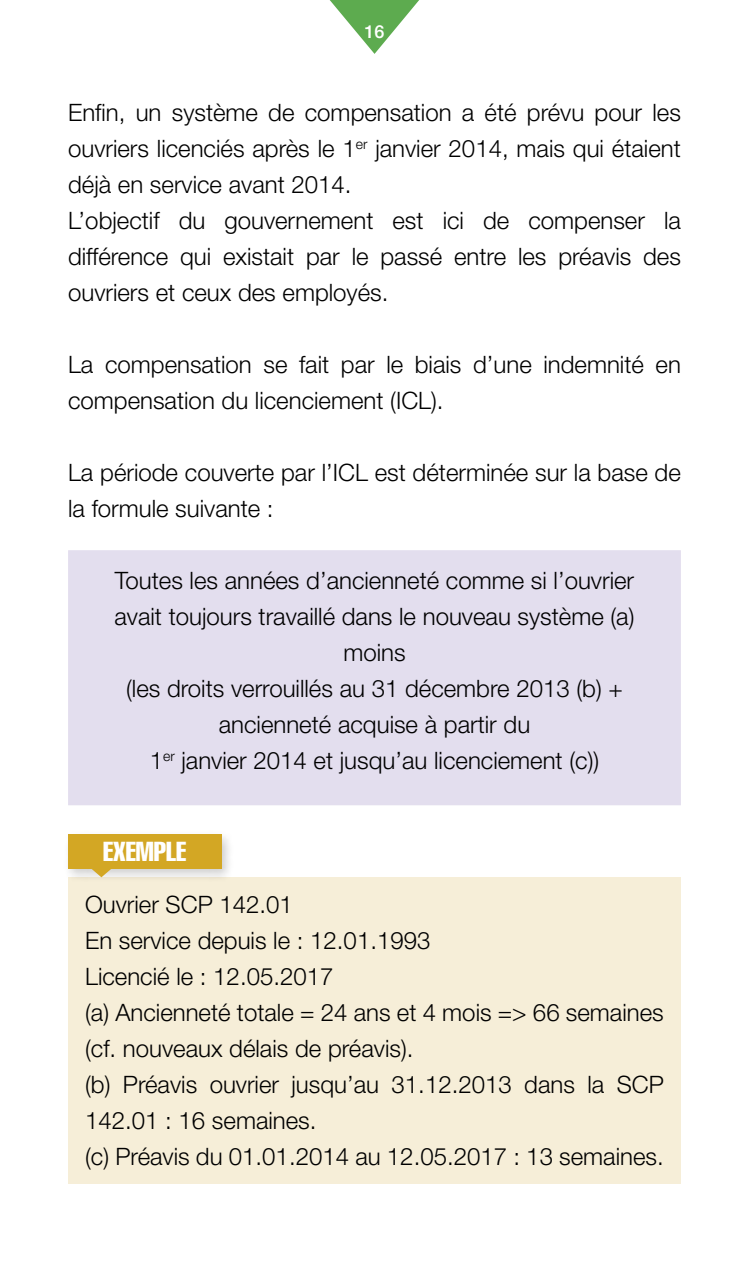
<style>
.page{position:relative;width:749px;height:1276px;background:#fff}
.page>*{position:absolute;margin:0;border:0;box-sizing:border-box;transform-origin:0 0}
.t1{font:27px "Helvetica LT Std Comp";color:#fff}
.t2{font:300 24px/36px "Helvetica Neue LT Std";color:#000}
.t3{font:500 18px "Helvetica Neue LT Std";color:#fff}
</style>
<div class="page">
<svg style="left:330px;top:0;width:89px;height:54px"></svg>
<div style="left:68px;top:877px;width:612px;height:307px;background:#f6eed8"></div>
<div style="left:68px;top:550px;width:612px;height:255px;background:#e3deee"></div>
<div style="left:63px;top:830px;width:171px;height:51px;background:#000;opacity:.2"></div>
<div style="left:68px;top:835px;width:153px;height:34px;background:#d3a724"></div>
<svg style="left:91px;top:869px;width:21px;height:8px"></svg>
<p class="t3" style="left:364px;top:21px;width:22px">16</p>
<p class="t2" style="left:68px;top:94px;width:614px">Enfin, un système de compensation a été prévu pour les ouvriers licenciés après le 1<sup>er</sup> janvier 2014, mais qui étaient déjà en service avant 2014.<br>L’objectif du gouvernement est ici de compenser la différence qui existait par le passé entre les préavis des ouvriers et ceux des employés.</p>
<p class="t2" style="left:68px;top:346px;width:614px">La compensation se fait par le biais d’une indemnité en compensation du licenciement (ICL).</p>
<p class="t2" style="left:68px;top:454px;width:614px">La période couverte par l’ICL est déterminée sur la base de la formule suivante :</p>
<p class="t2" style="left:114px;top:562px;width:521px;text-align:center">Toutes les années d’ancienneté comme si l’ouvrier avait toujours travaillé dans le nouveau système (a) moins<br>(les droits verrouillés au 31 décembre 2013 (b) + ancienneté acquise à partir du<br>1<sup>er</sup> janvier 2014 et jusqu’au licenciement (c))</p>
<p class="t1" style="left:103px;top:834px;width:85px">EXEMPLE</p>
<p class="t2" style="left:85px;top:886px;width:580px">Ouvrier SCP 142.01<br>En service depuis le : 12.01.1993<br>Licencié le : 12.05.2017<br>(a) Ancienneté totale = 24 ans et 4 mois =&gt; 66 semaines (cf. nouveaux délais de préavis).<br>(b) Préavis ouvrier jusqu’au 31.12.2013 dans la SCP 142.01 : 16 semaines.<br>(c) Préavis du 01.01.2014 au 12.05.2017 : 13 semaines.</p>
</div>
